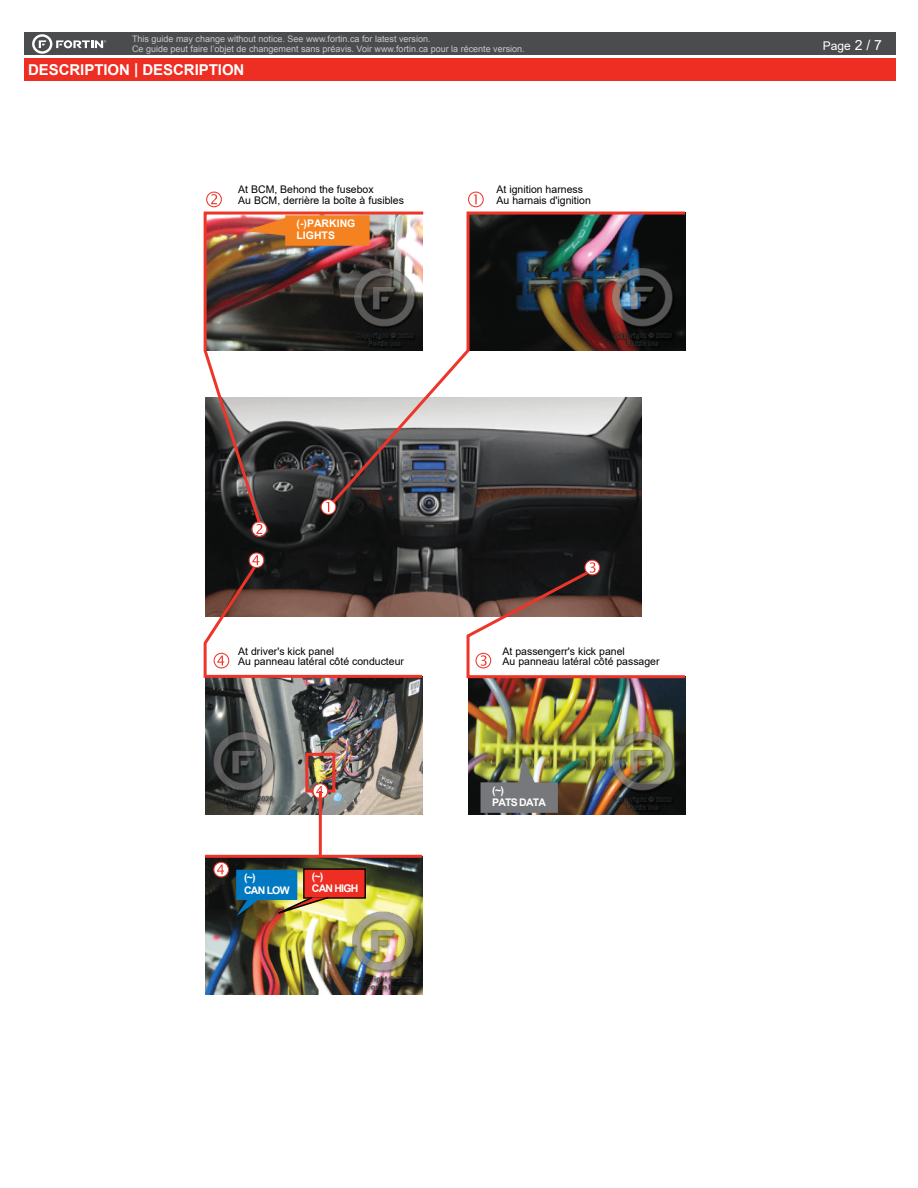
<style>
.page{position:relative;width:918px;height:1188px;background:#fff}
.page>*{position:absolute;margin:0;border:0;box-sizing:border-box;transform-origin:0 0}
.t1{font:700 15px "Arial";letter-spacing:-.005em;color:#fff}
.t2{font:12px "Arial";color:#fff}
.t3{font:10.5px/10.5px "Arial";color:#000001}
.t4{font:700 10.5px/12.6px "Arial";letter-spacing:-.075em;color:#fff}
.t5{font:700 10.5px/12.6px "Arial";color:#fff}
.t6{font:9px/9.8px "Arial";color:#c7c8ca}
.s1{font-size:13.95px}
</style>
<div class="page">
<div style="left:24px;top:33px;width:872px;height:22px;background:#4b4c4d"></div>
<div style="left:24px;top:58px;width:872px;height:23px;background:#ee2e22"></div>
<svg style="left:32px;top:34px;width:74px;height:20px"></svg>
<img style="left:205px;top:506px;width:436px;height:110px">
<img style="left:468px;top:680px;width:217px;height:135px">
<svg style="left:468px;top:192px;width:16px;height:15px"></svg>
<svg style="left:206px;top:192px;width:16px;height:15px"></svg>
<svg style="left:251px;top:526px;width:16px;height:11px"></svg>
<svg style="left:465px;top:560px;width:221px;height:120px"></svg>
<img style="left:203px;top:211px;width:223px;height:315px">
<img style="left:329px;top:211px;width:357px;height:295px">
<div style="left:286px;top:216px;width:83px;height:29px;background:#f58220"></div>
<div style="left:285px;top:215px;width:85px;height:31px;border:2px solid #f58220"></div>
<div style="left:481px;top:783px;width:76px;height:29px;background:#76787b"></div>
<div style="left:481px;top:782px;width:77px;height:31px;border:2px solid #76787b"></div>
<svg style="left:517px;top:754px;width:20px;height:31px"></svg>
<svg style="left:241px;top:216px;width:47px;height:21px"></svg>
<img style="left:205px;top:858px;width:217px;height:136px">
<img style="left:205px;top:679px;width:217px;height:135px">
<svg style="left:213px;top:862px;width:16px;height:15px"></svg>
<div style="left:305px;top:753px;width:30px;height:40px;border:3px solid #ee3529"></div>
<svg style="left:312px;top:783px;width:16px;height:16px"></svg>
<hr style="left:205px;top:855px;width:217px;height:3px;background:#ee3529">
<hr style="left:319px;top:791px;width:3px;height:65px;background:#ee3529">
<svg style="left:203px;top:552px;width:222px;height:127px"></svg>
<div style="left:304px;top:869px;width:61px;height:29px;background:#ee2e22"></div>
<div style="left:303px;top:868px;width:63px;height:31px;border:1px solid #000001"></div>
<div style="left:237px;top:870px;width:60px;height:29px;background:#0079c2"></div>
<div style="left:236px;top:870px;width:61px;height:30px;border:1px solid #0079c2"></div>
<svg style="left:234px;top:895px;width:96px;height:26px;background:#86855a"></svg>
<p class="t6" style="left:132px;top:34px;width:394px">This guide may change without notice. See www.fortin.ca for latest version.<br>Ce guide peut faire l’objet de changement sans préavis. Voir www.fortin.ca pour la récente version.</p>
<h1 class="t1" style="left:28px;top:59px;width:218px">DESCRIPTION | DESCRIPTION</h1>
<p class="t3" style="left:238px;top:184px;width:167px">At BCM, Behond the fusebox<br>Au BCM, derrière la boîte à fusibles</p>
<p class="t5" style="left:297px;top:217px;width:60px">(-)PARKING<br>LIGHTS</p>
<p class="t3" style="left:497px;top:184px;width:96px">At ignition harness<br>Au harnais d'ignition</p>
<p class="t3" style="left:238px;top:646px;width:167px">At driver's kick panel<br>Au panneau latéral côté conducteur</p>
<p class="t4" style="left:244px;top:871px;width:47px">(~)<br>CAN LOW</p>
<p class="t4" style="left:312px;top:870px;width:48px">(~)<br>CAN HIGH</p>
<p class="t3" style="left:503px;top:646px;width:159px">At passengerr's kick panel<br>Au panneau latéral côté passager</p>
<p class="t4" style="left:492px;top:784px;width:55px">(~)<br>PATS DATA</p>
<p class="t2" style="left:823px;top:38px;width:61px">Page <span class="s1">2 / 7</span></p>
</div>
